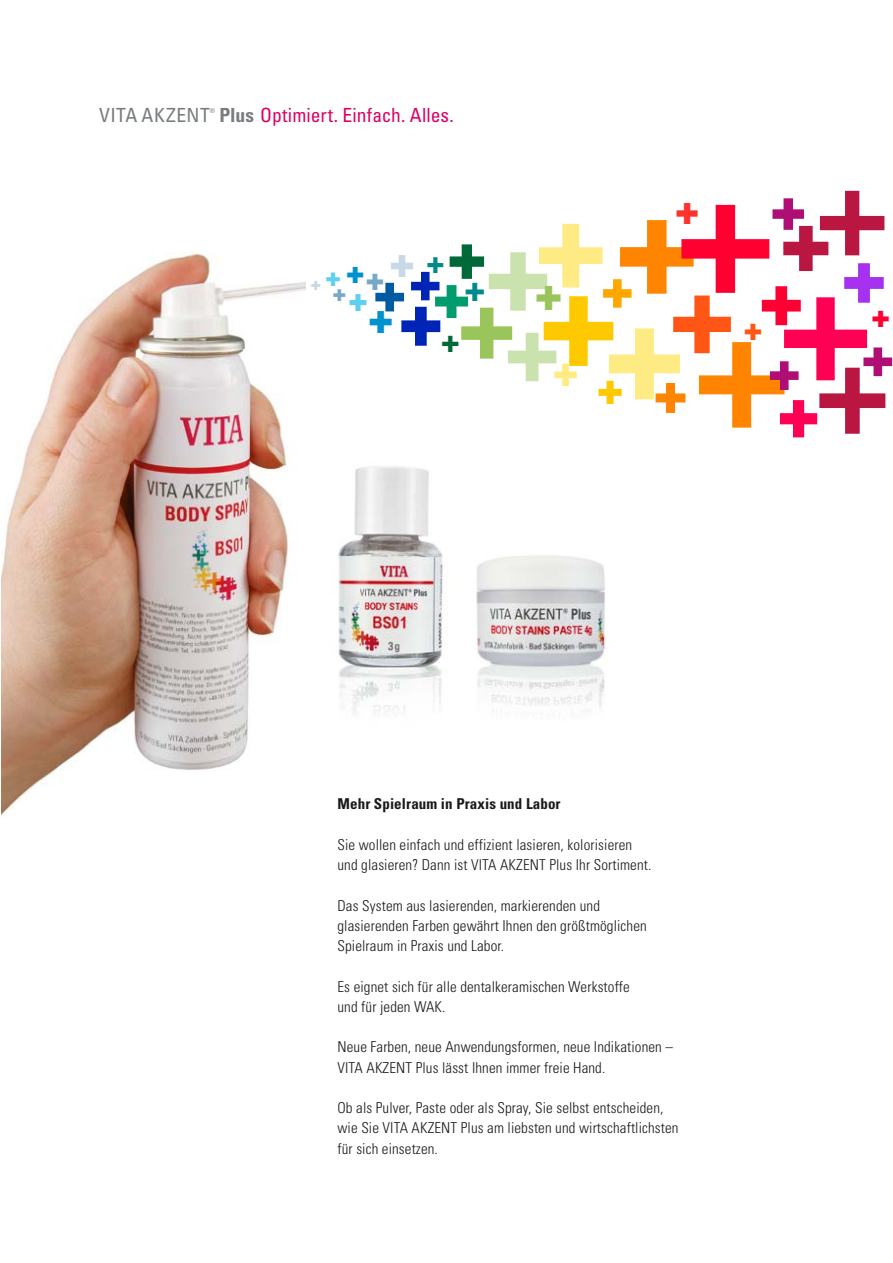
<style>
.page{position:relative;width:893px;height:1263px;background:#fff}
.page>*{position:absolute;margin:0;border:0;box-sizing:border-box;transform-origin:0 0}
.t1{font:700 expanded 173.85px "Univers LT";color:#ff0031}
.t2{font:700 expanded 164.1px "Univers LT";color:#f05}
.t3{font:900 expanded 145.5px "Univers LT";color:#ff8500}
.t4{font:900 expanded 137.7px "Univers LT";color:#ffc900}
.t5{font:900 expanded 125.7px "Univers LT";color:#ffeb84}
.t6{font:900 expanded 95.55px "Univers LT";color:#cae3ae}
.t7{font:900 expanded 89.1px "Univers LT";color:#b91641}
.t8{font:900 expanded 78px "Univers LT";color:#a631ee}
.t9{font:900 expanded 76.95px "Univers LT";color:#0024b5}
.t10{font:900 expanded 76.95px "Univers LT";color:#ff0032}
.t11{font:900 expanded 73.65px "Univers LT";color:#f05}
.t12{font:900 expanded 62.25px "Univers LT";color:#af0f75}
.t13{font:900 expanded 56.7px "Univers LT";color:#005ba2}
.t14{font:900 expanded 56.7px "Univers LT";color:#af0f75}
.t15{font:900 expanded 56.25px "Univers LT";color:#0024b5}
.t16{font:900 expanded 47.4px "Univers LT";color:#9ac55b}
.t17{font:900 expanded 45.9px "Univers LT";color:#ffc900}
.t18{font:900 expanded 44.1px "Univers LT";color:#ffeb84}
.t19{font:900 expanded 43.35px "Univers LT";color:#c7d9e7}
.t20{font:900 expanded 41.4px "Univers LT";color:#ff3230}
.t21{font:900 expanded 35.85px "Univers LT";color:#008a8a}
.t22{font:900 expanded 31.95px "Univers LT";color:#00693a}
.t23{font:900 expanded 31.95px "Univers LT";color:#ff5515}
.t24{font:900 expanded 31.95px "Univers LT";color:#ff0032}
.t25{font:900 expanded 31.2px "Univers LT";color:#008a8a}
.t26{font:900 expanded 26.7px "Univers LT";color:#5fcfee}
.t27{font:900 expanded 23.4px "Univers LT";color:#77a8c6}
.t28{font:condensed 19.5px "Univers LT";color:#dd0064}
.t29{font:condensed 19.5px "Univers LT";letter-spacing:.025em;color:#777c7f}
.t30{font:900 expanded 18px "Univers LT";color:#c7d9e7}
.t31{font:300 condensed 15px/20.2px "Univers LT";letter-spacing:.01em;color:#1a1a1a}
.t32{font:700 condensed 15px "Univers LT";letter-spacing:.01em;color:#1a1a1a}
.t33{font:condensed 6.6px "Univers LT";color:#777c7f}
.s1{font-weight:700;color:#777c7f}
.s2{font-weight:700;font-size:169.05px}
.s3{font-size:140.25px;color:#ffeb84}
.s4{font-size:31.65px;color:#0092cf}
.s5{font-size:31.95px;color:#77a8c6}
.s6{font-size:100.65px;color:#9ac55b}
.s7{font-size:65.1px;color:#009c6d}
.s8{font-size:115.35px;color:#cae3ae}
.s9{font-size:56.25px;color:#ffa600}
.s10{font-size:33.3px;color:#5fcfee}
.s11{font-weight:700;font-size:130.5px;color:#b91641}
.s12{font-size:59.25px;color:#ff8500}
</style>
<div class="page">
<img style="left:1px;top:252px;width:305px;height:566px">
<img style="left:476px;top:555px;width:130px;height:153px">
<img style="left:338px;top:466px;width:105px;height:247px">
<h3 class="t29" style="left:99px;top:103px;width:112px">VITA AKZENT</h3>
<p class="t33" style="left:210px;top:106px;width:7px">®</p>
<h3 class="t28" style="left:219px;top:103px;width:236px"><span class="s1">Plus</span> Optimiert. Einfach. Alles.</h3>
<h3 class="t7" style="left:779px;top:186px;width:113px">+<sup>+</sup></h3>
<h3 class="t12" style="left:770px;top:171px;width:39px">+</h3>
<h3 class="t20" style="left:675px;top:184px;width:26px">+</h3>
<h1 class="t1" style="left:673px;top:132px;width:106px">+</h1>
<h3 class="t3" style="left:613px;top:157px;width:181px">+<sub>+</sub><span class="s2">+</span></h3>
<h3 class="t5" style="left:533px;top:169px;width:77px">+</h3>
<h3 class="t4" style="left:537px;top:237px;width:151px">+<span class="s3">+</span></h3>
<h3 class="t26" style="left:325px;top:261px;width:163px">+<span class="s4">+</span><span class="s5">+</span> <sup>+</sup></h3>
<h3 class="t9" style="left:398px;top:272px;width:121px">+<span class="s6">+</span></h3>
<h3 class="t15" style="left:408px;top:247px;width:146px">+<span class="s7">+</span> <span class="s8">+</span></h3>
<h3 class="t6" style="left:503px;top:291px;width:59px">+</h3>
<h3 class="t19" style="left:389px;top:236px;width:28px">+</h3>
<h3 class="t25" style="left:426px;top:244px;width:20px">+</h3>
<h3 class="t8" style="left:841px;top:228px;width:48px">+</h3>
<h3 class="t16" style="left:534px;top:265px;width:101px">+ <span class="s9">+</span></h3>
<p class="t30" style="left:310px;top:273px;width:12px">+</p>
<h3 class="t13" style="left:368px;top:257px;width:40px">+<sub>+</sub></h3>
<h3 class="t21" style="left:464px;top:267px;width:23px">+</h3>
<h3 class="t10" style="left:758px;top:252px;width:48px">+</h3>
<h3 class="t27" style="left:332px;top:279px;width:37px">+<span class="s10">+</span></h3>
<h2 class="t2" style="left:776px;top:229px;width:100px">+</h2>
<h3 class="t24" style="left:871px;top:296px;width:21px">+</h3>
<h3 class="t23" style="left:743px;top:309px;width:21px">+</h3>
<h3 class="t22" style="left:441px;top:322px;width:21px">+</h3>
<h3 class="t14" style="left:861px;top:322px;width:36px">+</h3>
<h3 class="t14" style="left:767px;top:336px;width:36px">+</h3>
<h3 class="t18" style="left:552px;top:344px;width:28px">+</h3>
<h3 class="t11" style="left:776px;top:367px;width:117px">+<span class="s11">+</span></h3>
<h3 class="t17" style="left:597px;top:360px;width:93px">+ <span class="s12">+</span></h3>
<p class="t32" style="left:338px;top:795px;width:225px">Mehr Spielraum in Praxis und Labor</p>
<p class="t31" style="left:338px;top:834px;width:315px">Sie wollen einfach und effizient lasieren, kolorisieren und glasieren? Dann ist VITA AKZENT Plus Ihr Sortiment.</p>
<p class="t31" style="left:338px;top:895px;width:311px">Das System aus lasierenden, markierenden und glasierenden Farben gewährt Ihnen den größtmöglichen<br>Spielraum in Praxis und Labor.</p>
<p class="t31" style="left:338px;top:976px;width:294px">Es eignet sich für alle dentalkeramischen Werkstoffe und für jeden WAK.</p>
<p class="t31" style="left:338px;top:1037px;width:337px">Neue Farben, neue Anwendungsformen, neue Indikationen –<br>VITA AKZENT Plus lässt Ihnen immer freie Hand.</p>
<p class="t31" style="left:338px;top:1098px;width:343px">Ob als Pulver, Paste oder als Spray, Sie selbst entscheiden, wie Sie VITA AKZENT Plus am liebsten und wirtschaftlichsten für sich einsetzen.</p>
</div>
